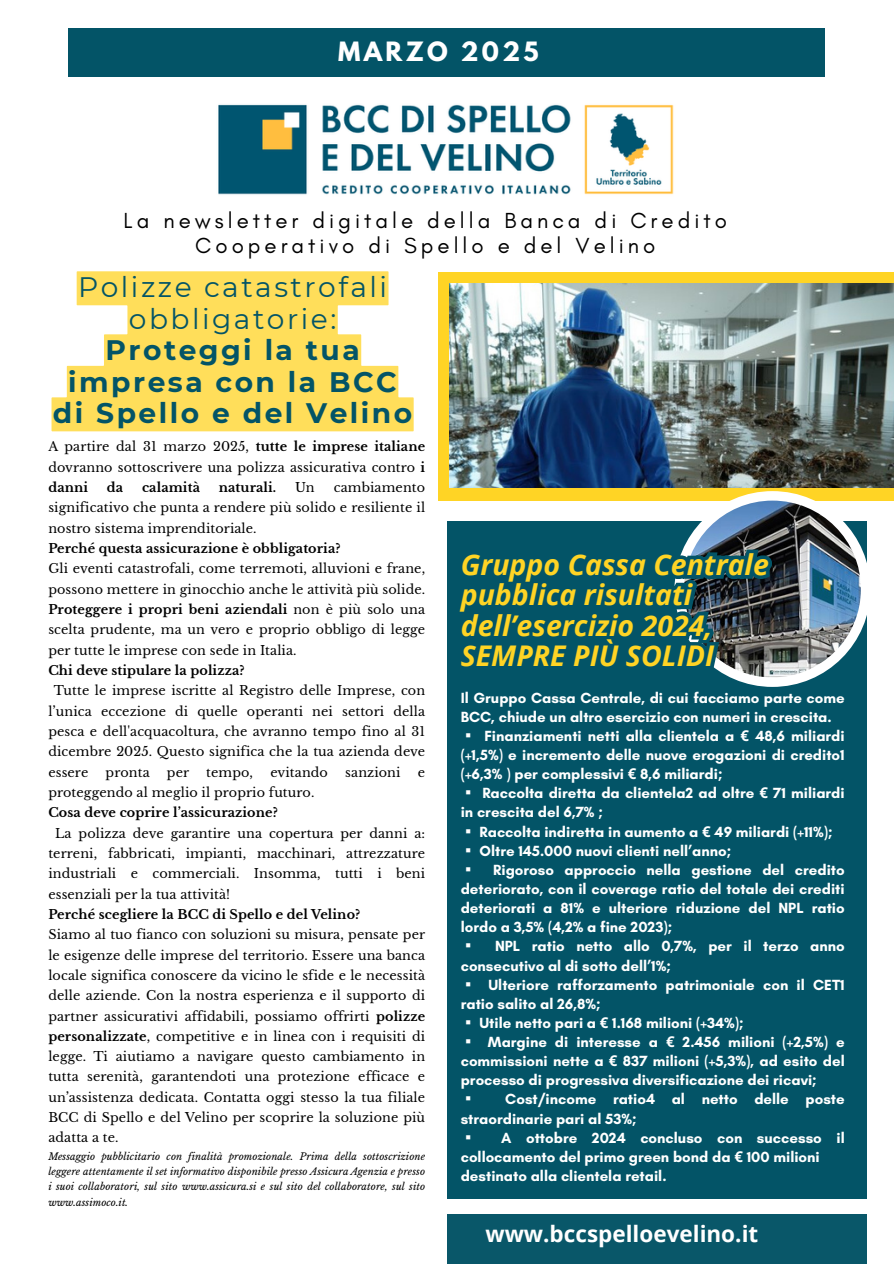
<style>
.page{position:relative;width:894px;height:1264px;background:#fff}
.page>*{position:absolute;margin:0;border:0;box-sizing:border-box;transform-origin:0 0}
.t1{font:italic 700 28.5px/30.3px "Open Sans";color:#ffd425}
.t2{font:700 28.05px/31.5px "Montserrat";letter-spacing:.09em;color:#035467;text-align:center}
.t3{font:700 23.55px "League Spartan";letter-spacing:.14em;color:#fff}
.t4{font:700 22.5px "Open Sans";color:#fff}
.t5{font:22.2px/25px "Glacial Indifference";letter-spacing:.18em;color:#000;text-align:center}
.t6{font:700 15px/19.2px "Glacial Indifference";color:#fff}
.t7{font:12.75px/20.2px "Libre Baskerville";letter-spacing:.01em;color:#000;text-align:justify}
.t8{font:700 12.75px "Libre Baskerville";letter-spacing:.01em;color:#000}
.t9{font:italic 9.75px/15.5px "Libre Baskerville";letter-spacing:.01em;color:#000;text-align:justify}
.s1{font-weight:400}
.s2{font-weight:700}
.s3{font-family:"Noto Sans CJ Ksc"}
.s4{font-family:"Noto Sans"}
</style>
<div class="page">
<div style="left:68px;top:28px;width:756px;height:49px;background:#035467"></div>
<div style="left:446px;top:522px;width:420px;height:676px;background:#035467"></div>
<div style="left:446px;top:1214px;width:420px;height:49px;background:#095769"></div>
<img style="left:218px;top:104px;width:456px;height:91px">
<div style="left:438px;top:272px;width:455px;height:228px;background:#ffd425"></div>
<div style="left:674px;top:491px;width:196px;height:196px;background:#fff;border-radius:50%"></div>
<img style="left:449px;top:283px;width:444px;height:204px">
<svg style="left:51px;top:271px;width:362px;height:160px;fill:#ffde5a"></svg>
<img style="left:683px;top:500px;width:177px;height:177px;border-radius:50%">
<svg style="left:723px;top:544px;width:55px;height:103px;background:#304146"></svg>
<img style="left:453px;top:371px;width:270px;height:303px">
<p class="t3" style="left:338px;top:40px;width:202px">MARZO 2025</p>
<p class="t5" style="left:124px;top:208px;width:604px">La newsletter digitale della Banca di Credito<br>Cooperativo di Spello e del Velino</p>
<p class="t2" style="left:53px;top:271px;width:360px"><span class="s1">Polizze catastrofali obbligatorie:<br></span>Proteggi la tua impresa con la BCC di Spello e del Velino</p>
<h3 class="t7" style="left:48px;top:437px;width:378px">A partire dal 31 marzo 2025, <span class="s2">tutte le imprese italiane </span>dovranno sottoscrivere una polizza assicurativa contro <span class="s2">i danni</span></h3>
<h3 class="t7" style="left:48px;top:477px;width:378px;text-indent:285px">cambiamento significativo che punta a rendere più solido e resiliente il nostro sistema imprenditoriale.</h3>
<p class="t8" style="left:48px;top:540px;width:293px">Perché questa assicurazione è obbligatoria?</p>
<h5 class="t7" style="left:48px;top:559px;width:378px">Gli eventi catastrofali, come terremoti, alluvioni e frane, possono mettere in ginocchio anche le attività più solide.<br><span class="s2">Proteggere i propri beni aziendali</span> non è più solo una scelta prudente, ma un vero e proprio obbligo di legge per tutte le imprese con sede in Italia.</h5>
<h2 class="t8" style="left:48px;top:662px;width:198px">Chi deve stipulare la polizza?</h2>
<p class="t7" style="left:48px;top:680px;width:378px;text-indent:6px">Tutte le imprese iscritte al Registro delle Imprese, con l’unica eccezione di quelle operanti nei settori della pesca e dell'acquacoltura, che avranno tempo fino al 31 dicembre 2025. Questo significa che la tua azienda deve essere</p>
<h3 class="t8" style="left:107px;top:480px;width:18px">da</h3>
<h3 class="t8" style="left:142px;top:480px;width:59px">calamità</h3>
<h3 class="t8" style="left:219px;top:480px;width:59px">naturali.</h3>
<h3 class="t7" style="left:295px;top:477px;width:21px">Un</h3>
<p class="t7" style="left:106px;top:762px;width:46px">pronta</p>
<p class="t7" style="left:167px;top:762px;width:24px">per</p>
<p class="t7" style="left:206px;top:762px;width:48px">tempo,</p>
<p class="t7" style="left:270px;top:762px;width:59px">evitando</p>
<p class="t7" style="left:345px;top:762px;width:57px">sanzioni</p>
<p class="t7" style="left:418px;top:762px;width:9px">e</p>
<p class="t7" style="left:48px;top:782px;width:267px">proteggendo al meglio il proprio futuro.</p>
<p class="t8" style="left:48px;top:805px;width:231px">Cosa deve coprire l’assicurazione?</p>
<p class="t7" style="left:48px;top:823px;width:378px;text-indent:7px">La polizza deve garantire una copertura per danni a: terreni, fabbricati, impianti, macchinari, attrezzature industriali e commerciali. Insomma, tutti i beni essenziali per la tua attività!</p>
<p class="t8" style="left:48px;top:906px;width:313px">Perché scegliere la BCC di Spello e del Velino?</p>
<p class="t7" style="left:48px;top:924px;width:378px">Siamo al tuo fianco con soluzioni su misura, pensate per le esigenze delle imprese del territorio. Essere una banca locale significa conoscere da vicino le sfide e le necessità delle aziende. Con la nostra esperienza e il supporto di partner assicurativi affidabili, possiamo offrirti <span class="s2">polizze personalizzate</span>, competitive e in linea con i requisiti di legge. Ti aiutiamo a navigare questo cambiamento in tutta serenità, garantendoti una protezione efficace e un’assistenza dedicata. Contatta oggi stesso la tua filiale BCC di Spello e del Velino per scoprire la soluzione più adatta a te.</p>
<p class="t9" style="left:48px;top:1148px;width:378px">Messaggio pubblicitario con finalità promozionale. Prima della sottoscrizione leggere attentamente il set informativo disponibile presso Assicura Agenzia e presso i suoi collaboratori, sul sito www.assicura.si e sul sito del collaboratore, sul sito www.assimoco.it.</p>
<p class="t1" style="left:460px;top:549px;width:309px">Gruppo Cassa Centrale pubblica risultati dell’esercizio 2024,<br>SEMPRE PIÙ SOLIDI</p>
<p class="t6" style="left:460px;top:687px;width:385px">Il Gruppo Cassa Centrale, di cui facciamo parte come<br>BCC, chiude un altro esercizio con numeri in crescita.</p>
<p class="t6" style="left:460px;top:726px;width:385px;text-align:justify"><span class="s3">▪</span> Finanziamenti netti alla clientela a <span class="s4">€</span> 48,6 miliardi (+1,5%) e incremento delle nuove erogazioni di credito1 (+6,3% ) per complessivi <span class="s4">€</span> 8,6 miliardi;</p>
<p class="t6" style="left:460px;top:783px;width:385px"><span class="s3">▪</span> Raccolta diretta da clientela2 ad oltre <span class="s4">€</span> 71 miliardi in crescita del 6,7% ;</p>
<p class="t6" style="left:460px;top:821px;width:373px"><span class="s3">▪</span> Raccolta indiretta in aumento a <span class="s4">€</span> 49 miliardi (+11%);</p>
<p class="t6" style="left:460px;top:840px;width:272px"><span class="s3">▪</span> Oltre 145.000 nuovi clienti nell’anno;</p>
<p class="t6" style="left:460px;top:860px;width:385px;text-align:justify"><span class="s3">▪</span> Rigoroso approccio nella gestione del credito deteriorato, con il coverage ratio del totale dei crediti deteriorati a 81% e ulteriore riduzione del NPL ratio lordo a 3,5% (4,2% a fine 2023);</p>
<p class="t6" style="left:460px;top:936px;width:385px"><span class="s3">▪</span> NPL ratio netto allo 0,7%, per il terzo anno consecutivo al di sotto dell’1%;</p>
<p class="t6" style="left:460px;top:974px;width:385px"><span class="s3">▪</span> Ulteriore rafforzamento patrimoniale con il CET1 ratio salito al 26,8%;</p>
<p class="t6" style="left:460px;top:1013px;width:284px"><span class="s3">▪</span> Utile netto pari a <span class="s4">€</span> 1.168 milioni (+34%);</p>
<p class="t6" style="left:460px;top:1032px;width:385px;text-align:justify"><span class="s3">▪</span> Margine di interesse a <span class="s4">€</span> 2.456 milioni (+2,5%) e commissioni nette a <span class="s4">€</span> 837 milioni (+5,3%), ad esito del processo di progressiva diversificazione dei ricavi;</p>
<p class="t6" style="left:460px;top:1089px;width:385px"><span class="s3">▪</span> Cost/income ratio4 al netto delle poste straordinarie pari al 53%;</p>
<p class="t6" style="left:460px;top:1127px;width:385px"><span class="s3">▪</span> A ottobre 2024 concluso con successo il collocamento del primo green bond da <span class="s4">€</span> 100 milioni destinato alla clientela retail.</p>
<p class="t4" style="left:485px;top:1217px;width:274px">www.bccspelloevelino.it</p>
</div>
